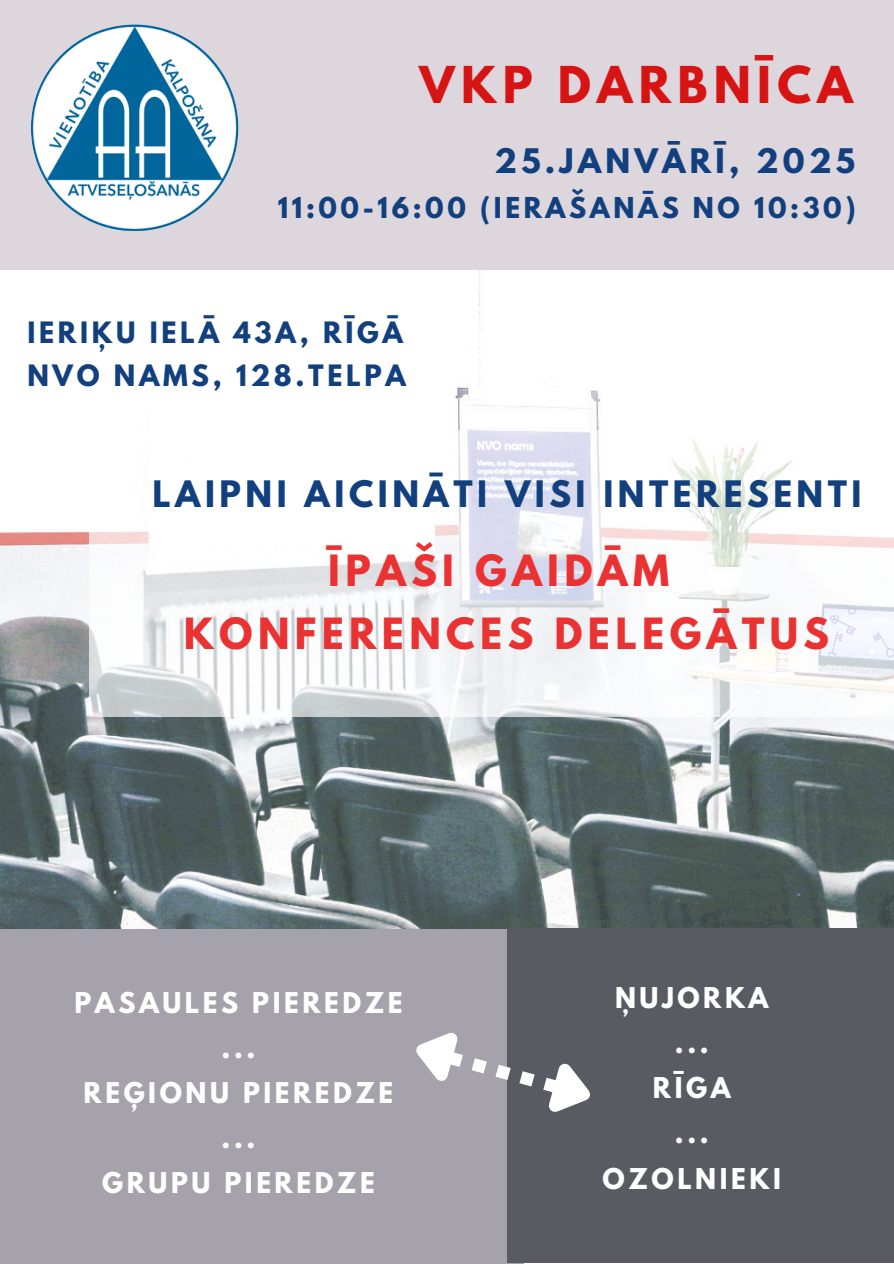
<style>
.page{position:relative;width:894px;height:1264px;background:#fff}
.page>*{position:absolute;margin:0;border:0;box-sizing:border-box;transform-origin:0 0}
.t1{font:700 45px "League Spartan";letter-spacing:.14em;color:#d71414}
.t2{font:700 38.1px/63px "League Spartan";letter-spacing:.14em;color:#ea3232;text-align:center}
.t3{font:700 32.25px "League Spartan";letter-spacing:.14em;color:#12407e}
.t4{font:700 30px "League Spartan";letter-spacing:.14em;color:#12407e}
.t5{font:700 26.1px "League Spartan";letter-spacing:.14em;color:#12407e}
.t6{font:700 25.5px "League Spartan";letter-spacing:.14em;color:#12407e}
.t7{font:700 25.35px "League Spartan";letter-spacing:.14em;color:#fff}
</style>
<div class="page">
<img style="left:0;top:270px;width:893px;height:658px">
<svg style="left:89px;top:430px;width:804px;height:287px"></svg>
<div style="left:0;top:0;width:893px;height:270px;background:#ddd6dd"></div>
<div style="left:0;top:928px;width:523px;height:335px;background:#a5a2ab"></div>
<div style="left:507px;top:928px;width:386px;height:335px;background:#5a5b62"></div>
<img style="left:31px;top:24px;width:207px;height:207px">
<svg style="left:416px;top:1032px;width:174px;height:80px"></svg>
<p class="t1" style="left:419px;top:63px;width:435px">VKP DARBNĪCA</p>
<h3 class="t4" style="left:494px;top:146px;width:362px">25.JANVĀRĪ, 2025</h3>
<h2 class="t6" style="left:278px;top:195px;width:579px">11:00-16:00 (IERAŠANĀS NO 10:30)</h2>
<p class="t5" style="left:27px;top:319px;width:377px">IERIĶU IELĀ 43A, RĪGĀ</p>
<p class="t5" style="left:27px;top:362px;width:380px">NVO NAMS, 128.TELPA</p>
<p class="t3" style="left:152px;top:478px;width:710px">LAIPNI AICINĀTI VISI INTERESENTI</p>
<h1 class="t2" style="left:184px;top:544px;width:646px">ĪPAŠI GAIDĀM<br>KONFERENCES DELEGĀTUS</h1>
<p class="t7" style="left:74px;top:989px;width:329px">PASAULES PIEREDZE</p>
<p class="t7" style="left:221px;top:1034px;width:35px">...</p>
<p class="t7" style="left:84px;top:1079px;width:311px">REĢIONU PIEREDZE</p>
<p class="t7" style="left:221px;top:1124px;width:35px">...</p>
<p class="t7" style="left:102px;top:1169px;width:274px">GRUPU PIEREDZE</p>
<p class="t7" style="left:614px;top:985px;width:155px">ŅUJORKA</p>
<p class="t7" style="left:674px;top:1030px;width:35px">...</p>
<p class="t7" style="left:652px;top:1075px;width:79px">RĪGA</p>
<p class="t7" style="left:674px;top:1120px;width:35px">...</p>
<p class="t7" style="left:602px;top:1165px;width:180px">OZOLNIEKI</p>
</div>
